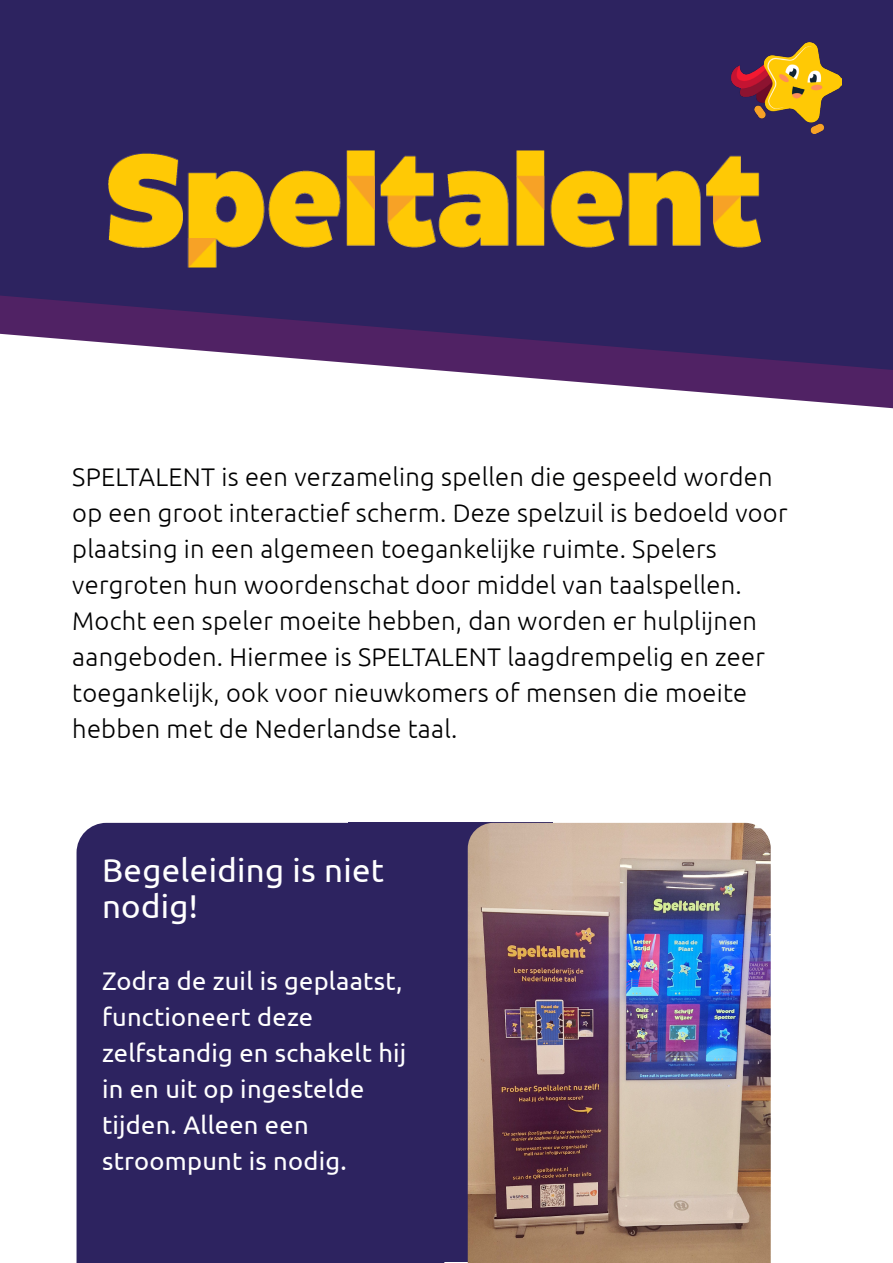
<style>
.page{position:relative;width:893px;height:1263px;background:#fff}
.page>*{position:absolute;margin:0;border:0;box-sizing:border-box;transform-origin:0 0}
.t1{font:33px/36px "Ubuntu";letter-spacing:.01em;color:#fff}
.t2{font:300 25.5px/36px "Ubuntu";letter-spacing:.01em;color:#000001}
.t3{font:25.5px/36px "Ubuntu";letter-spacing:.01em;color:#fff}
</style>
<div class="page">
<div style="left:349px;top:823px;width:204px;height:439px;background:#2d2360"></div>
<svg style="left:435px;top:370px;width:458px;height:38px"></svg>
<div style="left:77px;top:823px;width:367px;height:440px;background:#2d2360"></div>
<svg style="left:0;top:0;width:893px;height:370px;background:#372a65"></svg>
<img style="left:468px;top:823px;width:303px;height:440px">
<img style="left:731px;top:42px;width:110px;height:92px">
<img style="left:108px;top:151px;width:652px;height:117px">
<p class="t2" style="left:72px;top:458px;width:717px">SPELTALENT is een verzameling spellen die gespeeld worden op een groot interactief scherm. Deze spelzuil is bedoeld voor plaatsing in een algemeen toegankelijke ruimte. Spelers</p>
<p class="t2" style="left:72px;top:566px;width:694px">vergroten hun woordenschat door middel van taalspellen.<br>Mocht een speler moeite hebben, dan worden er hulplijnen aangeboden. Hiermee is SPELTALENT laagdrempelig en zeer toegankelijk, ook voor nieuwkomers of mensen die moeite</p>
<p class="t2" style="left:72px;top:710px;width:387px">hebben met de Nederlandse taal.</p>
<p class="t1" style="left:102px;top:851px;width:284px">Begeleiding is niet nodig!</p>
<p class="t3" style="left:102px;top:962px;width:302px">Zodra de zuil is geplaatst, functioneert deze</p>
<p class="t3" style="left:102px;top:1034px;width:306px">zelfstandig en schakelt hij in en uit op ingestelde</p>
<p class="t3" style="left:102px;top:1106px;width:208px">tijden. Alleen een</p>
<p class="t3" style="left:102px;top:1142px;width:246px">stroompunt is nodig.</p>
</div>
